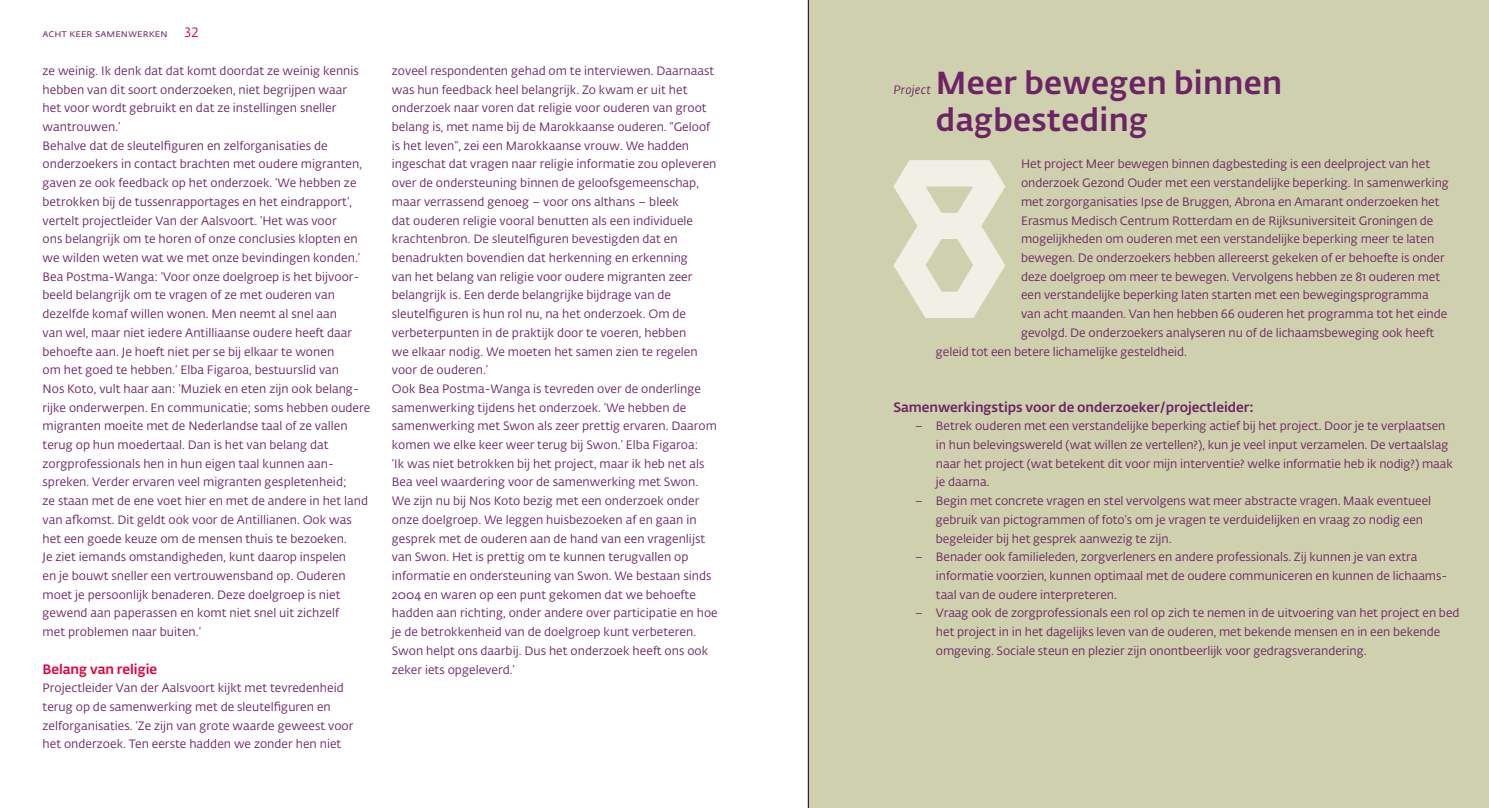
<style>
.page{position:relative;width:1489px;height:808px;background:#fff}
.page>*{position:absolute;margin:0;border:0;box-sizing:border-box;transform-origin:0 0}
.t1{font:500 31.5px/37.3px "Fedra Sans Alt Std";letter-spacing:.01em;color:#6d2466}
.t2{font:500 13.5px "Fedra Sans Alt Std";letter-spacing:-.005em;color:#6d2466}
.t3{font:500 13.5px "Fedra Sans Alt Std";letter-spacing:-.005em;color:#e20040}
.t4{font:13.5px "Fedra Sans Alt Std";color:#e20040}
.t5{font:12px/18.8px "Fedra Sans Alt Std";letter-spacing:.005em;color:#6d2466}
.t6{font:italic 12px "Fedra Sans Alt Std";letter-spacing:.025em;color:#6d2466}
.t7{font:10.5px "Fedra Sans Alt Std";letter-spacing:-.005em;color:#6d2466}
</style>
<div class="page">
<div style="left:808px;top:0;width:680px;height:808px;background:#cfd0ad"></div>
<svg style="left:893px;top:160px;width:112px;height:158px"></svg>
<hr style="left:808px;top:0;width:1px;height:808px;background:#000">
<p class="t7" style="left:43px;top:27px;width:127px">acht keer samenwerken</p>
<p class="t4" style="left:184px;top:25px;width:16px">32</p>
<p class="t5" style="left:43px;top:61px;width:329px">ze weinig. Ik denk dat dat komt doordat ze weinig kennis hebben van dit soort onderzoeken, niet begrijpen waar<br>het voor wordt gebruikt en dat ze instellingen sneller wantrouwen.’<br>Behalve dat de sleutelfiguren en zelforganisaties de onderzoekers in contact brachten met oudere migranten, gaven ze ook feedback op het onderzoek. ‘We hebben ze betrokken bij de tussenrapportages en het eindrapport’, vertelt projectleider Van der Aalsvoort. ‘Het was voor<br>ons belangrijk om te horen of onze conclusies klopten en we wilden weten wat we met onze bevindingen konden.’ Bea Postma-Wanga: ‘Voor onze doelgroep is het bijvoor&shy;beeld belangrijk om te vragen of ze met ouderen van dezelfde komaf willen wonen. Men neemt al snel aan<br>van wel, maar niet iedere Antilliaanse oudere heeft daar behoefte aan. Je hoeft niet per se bij elkaar te wonen<br>om het goed te hebben.’ Elba Figaroa, bestuurslid van<br>Nos Koto, vult haar aan: ‘Muziek en eten zijn ook belang&shy;rijke onderwerpen. En communicatie; soms hebben oudere migranten moeite met de Nederlandse taal of ze vallen terug op hun moedertaal. Dan is het van belang dat zorgprofessionals hen in hun eigen taal kunnen aan&shy;spreken. Verder ervaren veel migranten gespletenheid;<br>ze staan met de ene voet hier en met de andere in het land van afkomst. Dit geldt ook voor de Antillianen. Ook was het een goede keuze om de mensen thuis te bezoeken.<br>Je ziet iemands omstandigheden, kunt daarop inspelen<br>en je bouwt sneller een vertrouwensband op. Ouderen moet je persoonlijk benaderen. Deze doelgroep is niet gewend aan paperassen en komt niet snel uit zichzelf<br>met problemen naar buiten.’</p>
<p class="t3" style="left:43px;top:660px;width:116px">Belang van religie</p>
<p class="t5" style="left:43px;top:679px;width:312px">Projectleider Van der Aalsvoort kijkt met tevredenheid terug op de samenwerking met de sleutelfiguren en zelforganisaties. ‘Ze zijn van grote waarde geweest voor het onderzoek. Ten eerste hadden we zonder hen niet</p>
<p class="t5" style="left:392px;top:61px;width:327px">zoveel respondenten gehad om te interviewen. Daarnaast was hun feedback heel belangrijk. Zo kwam er uit het onderzoek naar voren dat religie voor ouderen van groot belang is, met name bij de Marokkaanse ouderen. “Geloof is het leven”, zei een Marokkaanse vrouw. We hadden ingeschat dat vragen naar religie informatie zou opleveren over de ondersteuning binnen de geloofsgemeenschap, maar verrassend genoeg – voor ons althans – bleek<br>dat ouderen religie vooral benutten als een individuele krachtenbron. De sleutelfiguren bevestigden dat en benadrukten bovendien dat herkenning en erkenning<br>van het belang van religie voor oudere migranten zeer belangrijk is. Een derde belangrijke bijdrage van de sleutelfiguren is hun rol nu, na het onderzoek. Om de verbeterpunten in de praktijk door te voeren, hebben<br>we elkaar nodig. We moeten het samen zien te regelen voor de ouderen.’<br>Ook Bea Postma-Wanga is tevreden over de onderlinge samenwerking tijdens het onderzoek. ‘We hebben de samenwerking met Swon als zeer prettig ervaren. Daarom komen we elke keer weer terug bij Swon.’ Elba Figaroa:<br>‘Ik was niet betrokken bij het project, maar ik heb net als Bea veel waardering voor de samenwerking met Swon.<br>We zijn nu bij Nos Koto bezig met een onderzoek onder onze doelgroep. We leggen huisbezoeken af en gaan in gesprek met de ouderen aan de hand van een vragenlijst van Swon. Het is prettig om te kunnen terugvallen op informatie en ondersteuning van Swon. We bestaan sinds 2004 en waren op een punt gekomen dat we behoefte hadden aan richting, onder andere over participatie en hoe je de betrokkenheid van de doelgroep kunt verbeteren.<br>Swon helpt ons daarbij. Dus het onderzoek heeft ons ook zeker iets opgeleverd.’</p>
<h1 class="t1" style="left:935px;top:64px;width:348px">Meer bewegen binnen dagbesteding</h1>
<p class="t6" style="left:893px;top:82px;width:39px">Project</p>
<p class="t5" style="left:1021px;top:155px;width:410px">Het project Meer bewegen binnen dagbesteding is een deelproject van het</p>
<p class="t5" style="left:1021px;top:174px;width:429px">onderzoek Gezond Ouder met een verstandelijke beperking. In samenwerking</p>
<p class="t5" style="left:1021px;top:192px;width:420px">met zorgorganisaties Ipse de Bruggen, Abrona en Amarant onderzoeken het</p>
<p class="t5" style="left:1021px;top:211px;width:414px">Erasmus Medisch Centrum Rotterdam en de Rijksuniversiteit Groningen de</p>
<p class="t5" style="left:1021px;top:230px;width:415px">mogelijkheden om ouderen met een verstandelijke beperking meer te laten</p>
<p class="t5" style="left:1021px;top:249px;width:425px">bewegen. De onderzoekers hebben allereerst gekeken of er behoefte is onder</p>
<p class="t5" style="left:1021px;top:267px;width:420px">deze doelgroep om meer te bewegen. Vervolgens hebben ze 81 ouderen met</p>
<p class="t5" style="left:1021px;top:286px;width:409px">een verstandelijke beperking laten starten met een bewegingsprogramma</p>
<p class="t5" style="left:1021px;top:305px;width:428px">van acht maanden. Van hen hebben 66 ouderen het programma tot het einde</p>
<p class="t5" style="left:1021px;top:323px;width:415px">gevolgd. De onderzoekers analyseren nu of de lichaamsbeweging ook heeft</p>
<p class="t5" style="left:935px;top:342px;width:252px">geleid tot een betere lichamelijke gesteldheid.</p>
<p class="t2" style="left:893px;top:399px;width:362px">Samenwerkingstips voor de onderzoeker/projectleider:</p>
<p class="t5" style="left:935px;top:417px;width:518px;text-indent:-21px">– Betrek ouderen met een verstandelijke beperking actief bij het project. Door je te verplaatsen in hun belevingswereld (wat willen ze vertellen?), kun je veel input verzamelen. De vertaalslag naar het project (wat betekent dit voor mijn interventie? welke informatie heb ik nodig?) maak je daarna.</p>
<p class="t5" style="left:935px;top:492px;width:497px;text-indent:-21px">– Begin met concrete vragen en stel vervolgens wat meer abstracte vragen. Maak eventueel gebruik van pictogrammen of foto’s om je vragen te verduidelijken en vraag zo nodig een begeleider bij het gesprek aanwezig te zijn.</p>
<p class="t5" style="left:935px;top:548px;width:509px;text-indent:-21px">– Benader ook familieleden, zorgverleners en andere professionals. Zij kunnen je van extra informatie voorzien, kunnen optimaal met de oudere communiceren en kunnen de lichaams-- taal van de oudere interpreteren.</p>
<p class="t5" style="left:935px;top:604px;width:525px;text-indent:-21px">– Vraag ook de zorgprofessionals een rol op zich te nemen in de uitvoering van het project en bed het project in in het dagelijks leven van de ouderen, met bekende mensen en in een bekende omgeving. Sociale steun en plezier zijn onontbeerlijk voor gedragsverandering.</p>
</div>
